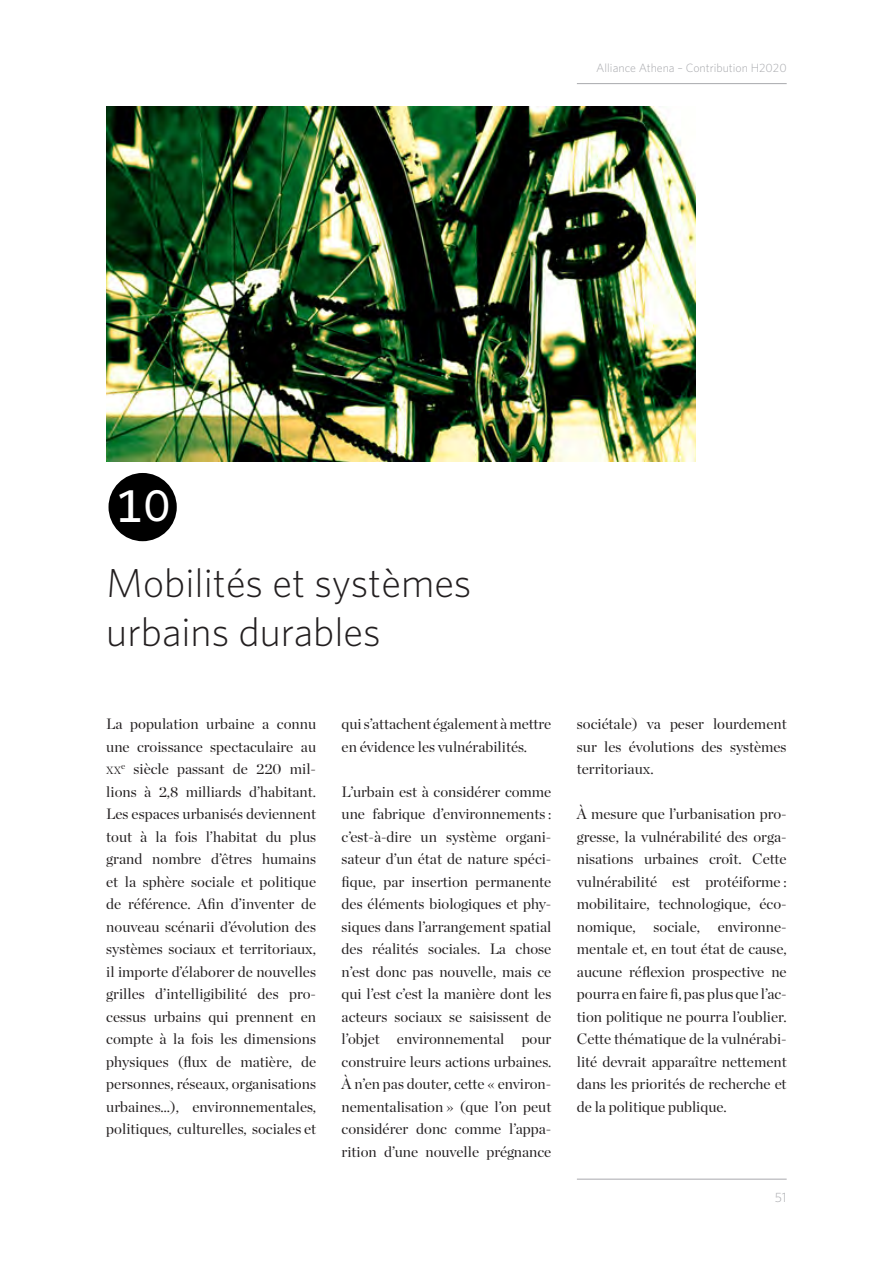
<style>
.page{position:relative;width:893px;height:1263px;background:#fff}
.page>*{position:absolute;margin:0;border:0;box-sizing:border-box;transform-origin:0 0}
.Titre_partie_chiffre{font:49.5px "Consolas";color:#fff}
.Titre_2{font:300 40.5px/48.6px "Whitney HTF";color:#231f20}
.Corps_de_texte{font:15px/22.5px "Chronicle Display";color:#231f20;text-align:justify}
.t1{font:300 13.5px "Whitney HTF";color:#a8a9ad}
.t2{font:300 12px "Whitney HTF";color:#a8a9ad}
.Corps_de_texte-2{font:10.5px "Chronicle Display";color:#231f20}
.s1{font-family:"Whitney HTF";font-weight:500;font-size:45.15px}
</style>
<div class="page">
<hr style="left:577px;top:1179px;width:210px;height:1px;background:#a8a9ad">
<hr style="left:577px;top:83px;width:210px;height:1px;background:#a8a9ad">
<img style="left:106px;top:106px;width:589px;height:355px">
<div style="left:109px;top:473px;width:68px;height:68px;background:#000;border-radius:50%"></div>
<p class="t2" style="left:596px;top:61px;width:192px">Alliance Athena – Contribution H2020</p>
<p class="Titre_partie_chiffre" style="left:116px;top:474px;width:56px">1<span class="s1">0</span></p>
<p class="Titre_2" style="left:106px;top:558px;width:367px">Mobilités et systèmes urbains durables</p>
<p class="Corps_de_texte" style="left:106px;top:711px;width:211px">La population urbaine a connu une croissance spectaculaire au</p>
<p class="Corps_de_texte-2" style="left:106px;top:762px;width:16px">xx</p>
<p class="Corps_de_texte" style="left:106px;top:756px;width:211px;text-indent:15px"><sup>e</sup> siècle passant de 220 mil&shy;lions à 2,8 milliards d’habitant.<br>Les espaces urbanisés deviennent tout à la fois l’habitat du plus grand nombre d’êtres humains et la sphère sociale et politique de référence. Afin d’inventer de nouveau scénarii d’évolution des systèmes sociaux et territoriaux, il importe d’élaborer de nouvelles grilles d’intelligibilité des pro&shy;cessus urbains qui prennent en compte à la fois les dimensions physiques (flux de matière, de personnes, réseaux, organisations urbaines…), environnementales, politiques, culturelles, sociales et</p>
<p class="Corps_de_texte" style="left:342px;top:711px;width:211px">qui s’attachent également à mettre en évidence les vulnérabilités.</p>
<p class="Corps_de_texte" style="left:342px;top:779px;width:211px">L’urbain est à considérer comme une fabrique d’environnements : c’est-à-dire un système organi&shy;sateur d’un état de nature spéci&shy;fique, par insertion permanente des éléments biologiques et phy&shy;siques dans l’arrangement spatial des réalités sociales. La chose n’est donc pas nouvelle, mais ce qui l’est c’est la manière dont les acteurs sociaux se saisissent de l’objet environnemental pour construire leurs actions urbaines.<br>À n’en pas douter, cette « environ&shy;nementalisation » (que l’on peut considérer donc comme l’appa&shy;rition d’une nouvelle prégnance</p>
<p class="Corps_de_texte" style="left:577px;top:711px;width:211px">sociétale) va peser lourdement sur les évolutions des systèmes territoriaux.</p>
<p class="Corps_de_texte" style="left:577px;top:801px;width:211px">À mesure que l’urbanisation pro&shy;gresse, la vulnérabilité des orga&shy;nisations urbaines croît. Cette vulnérabilité est protéiforme : mobilitaire, technologique, éco&shy;nomique, sociale, environne&shy;mentale et, en tout état de cause, aucune réflexion prospective ne pourra en faire fi, pas plus que l’ac&shy;tion politique ne pourra l’oublier.<br>Cette thématique de la vulnérabi&shy;lité devrait apparaître nettement dans les priorités de recherche et de la politique publique.</p>
<p class="t1" style="left:775px;top:1189px;width:13px">51</p>
</div>
